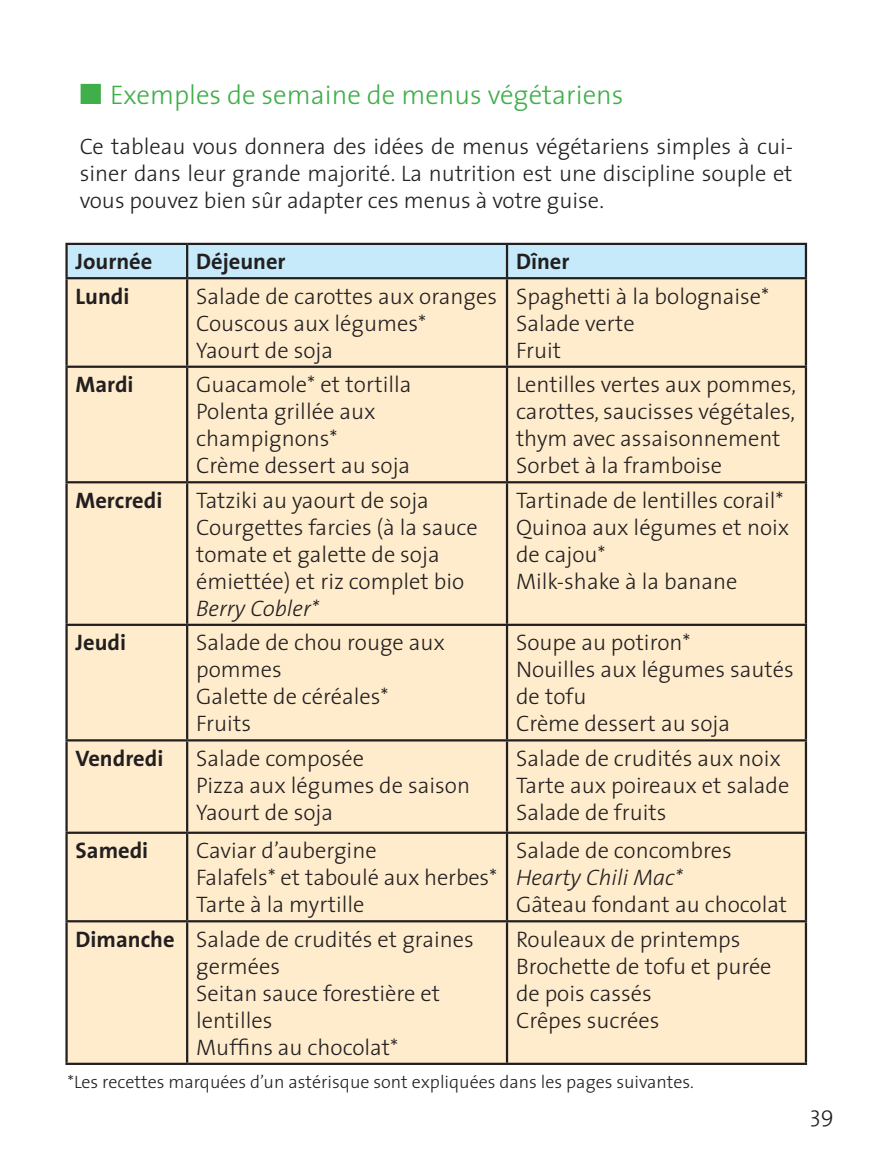
<style>
.page{position:relative;width:873px;height:1169px;background:#fff}
.page>*{position:absolute;margin:0;border:0;box-sizing:border-box;transform-origin:0 0}
.t1{font:300 27px "The Sans";color:#40ae49}
.t2{font:300 22.5px/27px "The Sans";color:#231f20}
.t3{font:700 22.5px "The Sans";color:#231f20}
.t4{font:italic 300 22.5px "The Sans";color:#231f20}
.t5{font:300 18px "The Sans";color:#231f20}
.s1{font-weight:700}
</style>
<div class="page">
<div style="left:68px;top:245px;width:736px;height:32px;background:#c6eafa"></div>
<div style="left:68px;top:279px;width:736px;height:783px;background:#feeccd"></div>
<hr style="left:65px;top:243px;width:122px;height:2px;background:#231f20">
<hr style="left:65px;top:245px;width:3px;height:32px;background:#231f20">
<hr style="left:187px;top:243px;width:320px;height:2px;background:#231f20">
<hr style="left:186px;top:245px;width:2px;height:32px;background:#231f20">
<hr style="left:507px;top:243px;width:300px;height:2px;background:#231f20">
<hr style="left:506px;top:245px;width:2px;height:32px;background:#231f20">
<hr style="left:804px;top:245px;width:3px;height:32px;background:#231f20">
<hr style="left:65px;top:277px;width:122px;height:2px;background:#231f20">
<hr style="left:65px;top:279px;width:3px;height:86px;background:#231f20">
<hr style="left:187px;top:277px;width:320px;height:2px;background:#231f20">
<hr style="left:186px;top:279px;width:2px;height:86px;background:#231f20">
<hr style="left:507px;top:277px;width:300px;height:2px;background:#231f20">
<hr style="left:506px;top:279px;width:2px;height:86px;background:#231f20">
<hr style="left:804px;top:279px;width:3px;height:86px;background:#231f20">
<hr style="left:65px;top:365px;width:122px;height:3px;background:#231f20">
<hr style="left:65px;top:368px;width:3px;height:113px;background:#231f20">
<hr style="left:187px;top:365px;width:320px;height:3px;background:#231f20">
<hr style="left:186px;top:368px;width:2px;height:113px;background:#231f20">
<hr style="left:507px;top:365px;width:300px;height:3px;background:#231f20">
<hr style="left:506px;top:368px;width:2px;height:113px;background:#231f20">
<hr style="left:804px;top:368px;width:3px;height:113px;background:#231f20">
<hr style="left:65px;top:481px;width:122px;height:2px;background:#231f20">
<hr style="left:65px;top:483px;width:3px;height:141px;background:#231f20">
<hr style="left:187px;top:481px;width:320px;height:2px;background:#231f20">
<hr style="left:186px;top:483px;width:2px;height:141px;background:#231f20">
<hr style="left:507px;top:481px;width:300px;height:2px;background:#231f20">
<hr style="left:506px;top:483px;width:2px;height:141px;background:#231f20">
<hr style="left:804px;top:483px;width:3px;height:141px;background:#231f20">
<hr style="left:65px;top:624px;width:122px;height:2px;background:#231f20">
<hr style="left:65px;top:626px;width:3px;height:113px;background:#231f20">
<hr style="left:187px;top:624px;width:320px;height:2px;background:#231f20">
<hr style="left:186px;top:626px;width:2px;height:113px;background:#231f20">
<hr style="left:507px;top:624px;width:300px;height:2px;background:#231f20">
<hr style="left:506px;top:626px;width:2px;height:113px;background:#231f20">
<hr style="left:804px;top:626px;width:3px;height:113px;background:#231f20">
<hr style="left:65px;top:739px;width:122px;height:2px;background:#231f20">
<hr style="left:65px;top:741px;width:3px;height:90px;background:#231f20">
<hr style="left:187px;top:739px;width:320px;height:2px;background:#231f20">
<hr style="left:186px;top:741px;width:2px;height:90px;background:#231f20">
<hr style="left:507px;top:739px;width:300px;height:2px;background:#231f20">
<hr style="left:506px;top:741px;width:2px;height:90px;background:#231f20">
<hr style="left:804px;top:741px;width:3px;height:90px;background:#231f20">
<hr style="left:65px;top:831px;width:122px;height:3px;background:#231f20">
<hr style="left:65px;top:834px;width:3px;height:86px;background:#231f20">
<hr style="left:187px;top:831px;width:320px;height:3px;background:#231f20">
<hr style="left:186px;top:834px;width:2px;height:86px;background:#231f20">
<hr style="left:507px;top:831px;width:300px;height:3px;background:#231f20">
<hr style="left:506px;top:834px;width:2px;height:86px;background:#231f20">
<hr style="left:804px;top:834px;width:3px;height:86px;background:#231f20">
<hr style="left:65px;top:920px;width:122px;height:2px;background:#231f20">
<hr style="left:65px;top:922px;width:3px;height:140px;background:#231f20">
<hr style="left:187px;top:920px;width:320px;height:2px;background:#231f20">
<hr style="left:186px;top:922px;width:2px;height:140px;background:#231f20">
<hr style="left:507px;top:920px;width:300px;height:2px;background:#231f20">
<hr style="left:506px;top:922px;width:2px;height:140px;background:#231f20">
<hr style="left:804px;top:922px;width:3px;height:140px;background:#231f20">
<hr style="left:65px;top:1062px;width:122px;height:3px;background:#231f20">
<hr style="left:187px;top:1062px;width:320px;height:3px;background:#231f20">
<hr style="left:507px;top:1062px;width:300px;height:3px;background:#231f20">
<p class="t1" style="left:80px;top:73px;width:545px">■ Exemples de semaine de menus végétariens</p>
<p class="t2" style="left:80px;top:132px;width:715px;text-align:justify">Ce tableau vous donnera des idées de menus végétariens simples à cui&shy;siner dans leur grande majorité. La nutrition est une discipline souple et vous pouvez bien sûr adapter ces menus à votre guise.</p>
<p class="t3" style="left:76px;top:243px;width:78px">Journée</p>
<p class="t3" style="left:196px;top:243px;width:91px">Déjeuner</p>
<p class="t3" style="left:516px;top:243px;width:55px">Dîner</p>
<p class="t3" style="left:76px;top:277px;width:55px">Lundi</p>
<p class="t2" style="left:196px;top:282px;width:302px">Salade de carottes aux oranges<br>Couscous aux légumes*<br>Yaourt de soja</p>
<p class="t2" style="left:516px;top:282px;width:255px">Spaghetti à la bolognaise*<br>Salade verte<br>Fruit</p>
<p class="t3" style="left:76px;top:365px;width:60px">Mardi</p>
<p class="t2" style="left:196px;top:370px;width:217px">Guacamole* et tortilla<br>Polenta grillée aux champignons*<br>Crème dessert au soja</p>
<p class="t2" style="left:516px;top:370px;width:281px">Lentilles vertes aux pommes, carottes, saucisses végétales, thym avec assaisonnement<br>Sorbet à la framboise</p>
<p class="t3" style="left:76px;top:481px;width:88px">Mercredi</p>
<p class="t2" style="left:196px;top:486px;width:283px">Tatziki au yaourt de soja<br>Courgettes farcies (à la sauce tomate et galette de soja émiettée) et riz complet bio</p>
<p class="t4" style="left:196px;top:589px;width:124px">Berry Cobler*</p>
<p class="t2" style="left:516px;top:486px;width:275px">Tartinade de lentilles corail*<br>Quinoa aux légumes et noix de cajou*<br>Milk-shake à la banane</p>
<p class="t3" style="left:76px;top:623px;width:52px">Jeudi</p>
<p class="t2" style="left:196px;top:628px;width:250px">Salade de chou rouge aux pommes<br>Galette de céréales*<br>Fruits</p>
<p class="t2" style="left:516px;top:628px;width:279px">Soupe au potiron*<br>Nouilles aux légumes sautés de tofu<br>Crème dessert au soja</p>
<p class="t3" style="left:76px;top:739px;width:89px">Vendredi</p>
<p class="t2" style="left:196px;top:744px;width:275px">Salade composée<br>Pizza aux légumes de saison<br>Yaourt de soja</p>
<p class="t2" style="left:516px;top:744px;width:275px">Salade de crudités aux noix<br>Tarte aux poireaux et salade<br>Salade de fruits</p>
<p class="t3" style="left:76px;top:831px;width:74px">Samedi</p>
<p class="t2" style="left:196px;top:836px;width:303px">Caviar d’aubergine<br>Falafels* et taboulé aux herbes*<br>Tarte à la myrtille</p>
<p class="t2" style="left:516px;top:836px;width:217px">Salade de concombres</p>
<p class="t4" style="left:516px;top:859px;width:168px">Hearty Chili Mac*</p>
<p class="t2" style="left:516px;top:890px;width:273px">Gâteau fondant au chocolat</p>
<p class="t2" style="left:196px;top:925px;width:279px;text-indent:-121px"><span class="s1">Dimanche</span> Salade de crudités et graines germées<br>Seitan sauce forestière et lentilles<br>Muffins au chocolat*</p>
<p class="t2" style="left:516px;top:925px;width:257px">Rouleaux de printemps<br>Brochette de tofu et purée de pois cassés<br>Crêpes sucrées</p>
<p class="t5" style="left:68px;top:1067px;width:628px">*Les recettes marquées d’un astérisque sont expliquées dans les pages suivantes.</p>
<p class="t2" style="left:810px;top:1100px;width:25px">39</p>
</div>
